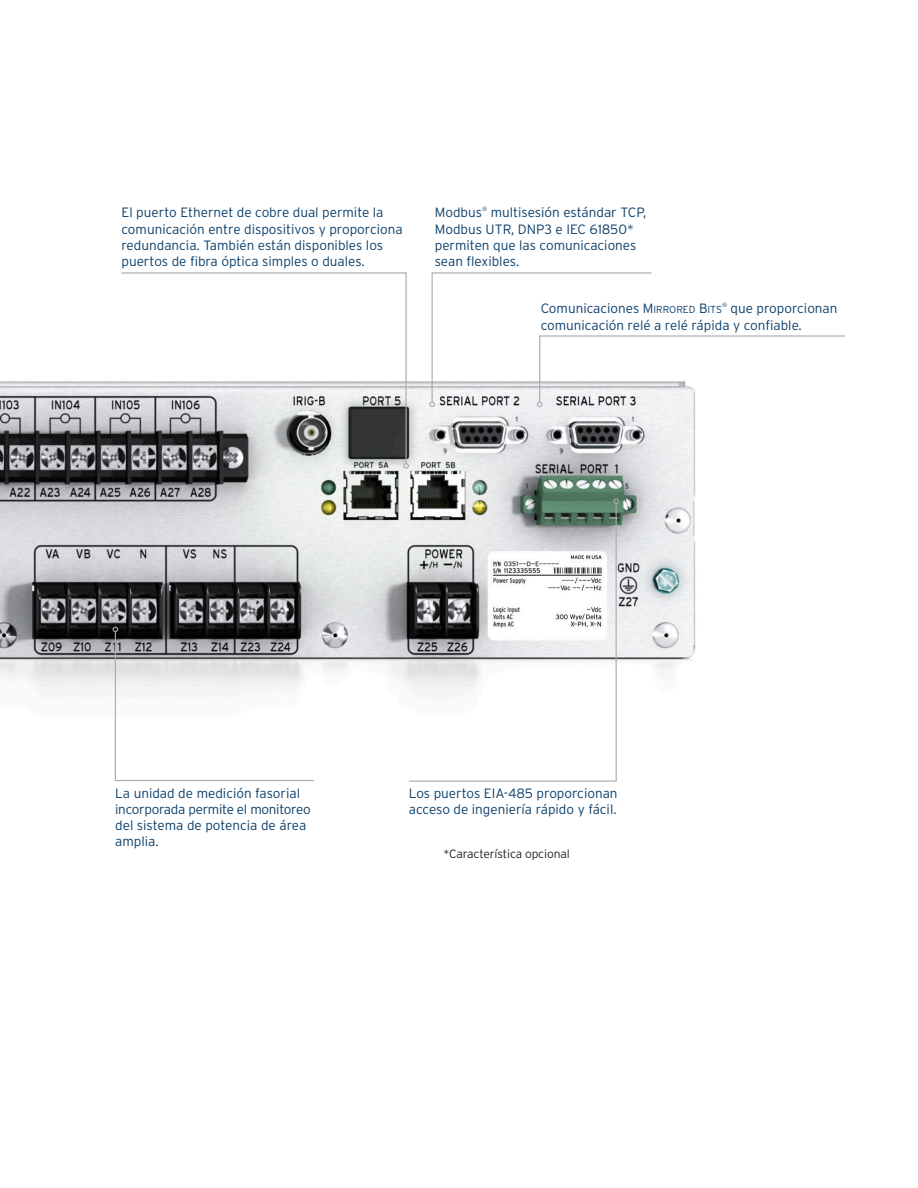
<style>
.page{position:relative;width:918px;height:1188px;background:#fff}
.page>*{position:absolute;margin:0;border:0;box-sizing:border-box;transform-origin:0 0}
.Captions_Callouts{font:300 13.5px/16.2px "Interstate Poly";color:#0c3f6a}
.Notes{font:300 12px "Interstate";letter-spacing:-.01em;color:#231f20}
.Captions_Callouts-2{font:300 6.15px "Interstate Poly";color:#0c3f6a}
.s1{font-style:inherit}
.s2{font-size:10.2px}
</style>
<div class="page">
<img style="left:0;top:381px;width:696px;height:307px">
<svg style="left:429px;top:272px;width:416px;height:135px"></svg>
<svg style="left:120px;top:272px;width:287px;height:193px"></svg>
<svg style="left:403px;top:463px;width:6px;height:6px"></svg>
<svg style="left:113px;top:627px;width:202px;height:154px"></svg>
<svg style="left:408px;top:502px;width:209px;height:280px"></svg>
<svg style="left:613px;top:498px;width:6px;height:6px"></svg>
<p class="Captions_Callouts" style="left:122px;top:204px;width:283px">El puerto Ethernet de cobre dual permite la comunicación entre dispositivos y proporciona redundancia. También están disponibles los puertos de fibra óptica simples o duales.</p>
<p class="Captions_Callouts" style="left:435px;top:204px;width:49px">Modbus</p>
<p class="Captions_Callouts-2" style="left:482px;top:205px;width:7px">®</p>
<p class="Captions_Callouts" style="left:435px;top:204px;width:213px;text-indent:56px">multisesión estándar TCP,<br>Modbus UTR, DNP3 e IEC 61850* permiten que las comunicaciones sean flexibles.</p>
<p class="Captions_Callouts" style="left:541px;top:300px;width:298px">Comunicaciones <span class="s1">M</span><span class="s2">IRRORED</span> <span class="s1">B</span><span class="s2">ITS</span><sup>®</sup> que proporcionan comunicación relé a relé rápida y confiable.</p>
<p class="Captions_Callouts" style="left:115px;top:784px;width:197px">La unidad de medición fasorial incorporada permite el monitoreo del sistema de potencia de área amplia.</p>
<p class="Captions_Callouts" style="left:409px;top:784px;width:210px">Los puertos EIA-485 proporcionan acceso de ingeniería rápido y fácil.</p>
<p class="Notes" style="left:443px;top:847px;width:128px">*Característica opcional</p>
</div>
